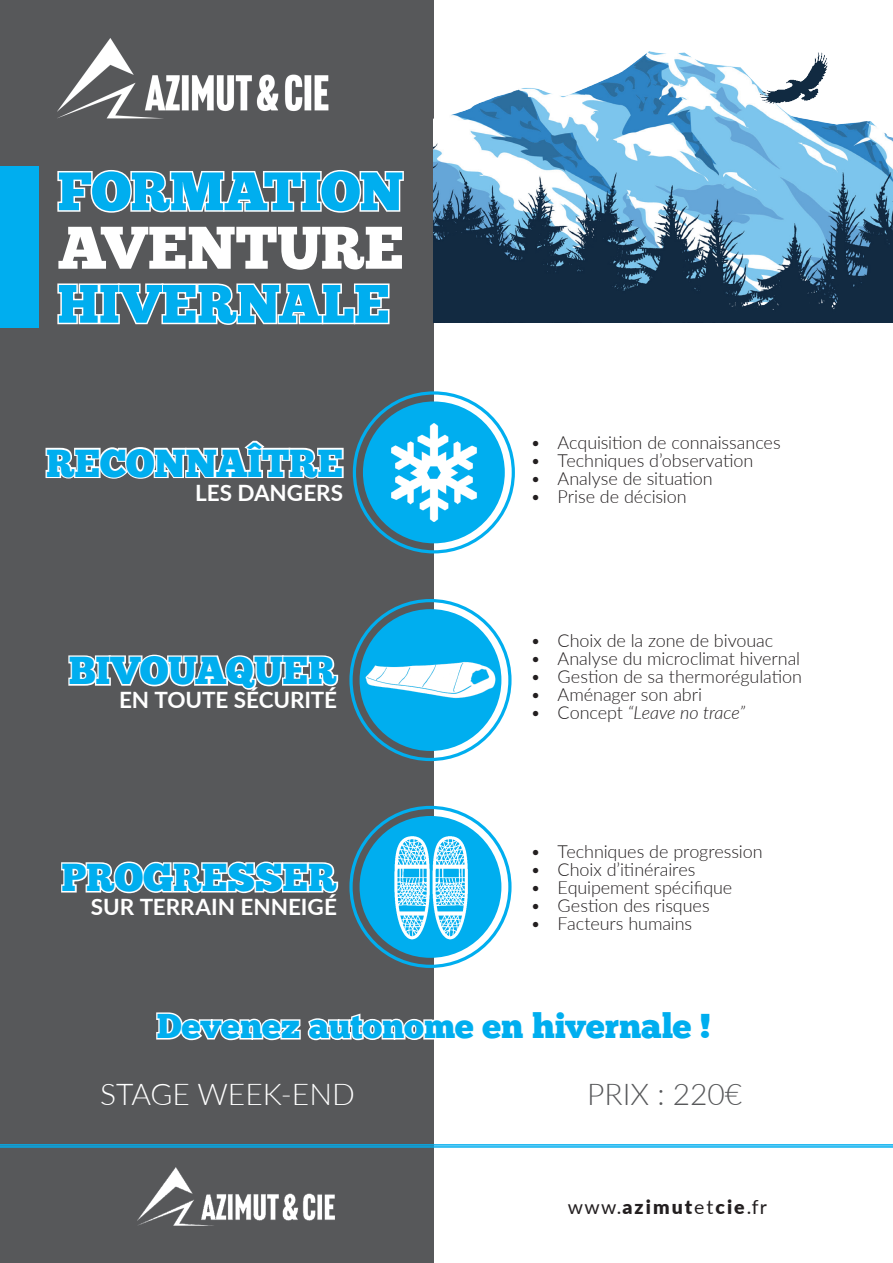
<style>
.page{position:relative;width:893px;height:1263px;background:#fff}
.page>*{position:absolute;margin:0;border:0;box-sizing:border-box;transform-origin:0 0}
.t1{font:60px "Chunk Five";letter-spacing:-.01em;color:#fff}
.t2{font:54px "Chunk Five";letter-spacing:-.01em;color:#00aeef}
.Title_01{font:39px "Chunk Five";letter-spacing:-.01em;color:#00aeef}
.Title_01-2{font:34.5px "Chunk Five";letter-spacing:-.005em;color:#00aeef}
.t3{font:300 30px "Lato";color:#fff}
.t4{font:300 30px "Lato";color:#57585a}
.SubTitle_01{font:700 22.5px "Lato";letter-spacing:-.005em;color:#fff}
.t5{font:19.5px "Lato";letter-spacing:.075em;color:#231f20}
.Description{font:300 18px "Lato";letter-spacing:-.005em;color:#231f20}
.Description-2{font:italic 300 18px "Lato";letter-spacing:-.005em;color:#231f20}
.s1{font-style:normal}
.s2{font-weight:900}
</style>
<div class="page">
<div style="left:0;top:1px;width:434px;height:1262px;background:#57585a"></div>
<svg style="left:57px;top:170px;width:347px;height:43px"></svg>
<svg style="left:57px;top:283px;width:333px;height:42px"></svg>
<div style="left:0;top:167px;width:38px;height:161px;background:#00aeef"></div>
<div style="left:363px;top:401px;width:142px;height:142px;background:#00aeef;border-radius:50%"></div>
<div style="left:353px;top:391px;width:162px;height:162px;border:3px solid #00aeef;border-radius:50%"></div>
<div style="left:360px;top:609px;width:141px;height:142px;background:#00aeef;border-radius:50%"></div>
<div style="left:349px;top:599px;width:163px;height:162px;border:3px solid #00aeef;border-radius:50%"></div>
<div style="left:360px;top:816px;width:141px;height:142px;background:#00aeef;border-radius:50%"></div>
<div style="left:349px;top:806px;width:163px;height:162px;border:3px solid #00aeef;border-radius:50%"></div>
<img style="left:434px;top:52px;width:459px;height:271px">
<svg style="left:45px;top:440px;width:299px;height:39px"></svg>
<svg style="left:0;top:1144px;width:893px;height:4px;background:#2aadde"></svg>
<svg style="left:156px;top:1012px;width:278px;height:29px"></svg>
<svg style="left:68px;top:654px;width:271px;height:36px"></svg>
<svg style="left:61px;top:861px;width:278px;height:33px"></svg>
<img style="left:365px;top:661px;width:131px;height:38px">
<img style="left:757px;top:52px;width:77px;height:58px">
<img style="left:391px;top:424px;width:86px;height:97px">
<img style="left:394px;top:836px;width:74px;height:104px">
<img style="left:138px;top:1167px;width:197px;height:59px">
<img style="left:58px;top:39px;width:270px;height:80px">
<p class="t2" style="left:58px;top:159px;width:348px">FORMATION</p>
<p class="t1" style="left:58px;top:212px;width:347px">AVENTURE</p>
<p class="t2" style="left:58px;top:272px;width:333px">HIVERNALE</p>
<p class="Title_01" style="left:46px;top:440px;width:298px">RECONNAÎTRE</p>
<p class="SubTitle_01" style="left:195px;top:476px;width:149px">LES DANGERS</p>
<p class="Title_01" style="left:69px;top:647px;width:270px">BIVOUAQUER</p>
<p class="SubTitle_01" style="left:119px;top:683px;width:220px">EN TOUTE SÉCURITÉ</p>
<p class="Title_01" style="left:62px;top:854px;width:277px">PROGRESSER</p>
<p class="SubTitle_01" style="left:91px;top:890px;width:248px">SUR TERRAIN ENNEIGÉ</p>
<p class="Description" style="left:531px;top:430px;width:252px">• Acquisition de connaissances</p>
<p class="Description" style="left:531px;top:448px;width:224px">• Techniques d’observation</p>
<p class="Description" style="left:531px;top:466px;width:184px">• Analyse de situation</p>
<p class="Description" style="left:531px;top:484px;width:157px">• Prise de décision</p>
<p class="Description" style="left:531px;top:628px;width:244px">• Choix de la zone de bivouac</p>
<p class="Description" style="left:531px;top:646px;width:271px">• Analyse du microclimat hivernal</p>
<p class="Description" style="left:531px;top:664px;width:273px">• Gestion de sa thermorégulation</p>
<p class="Description" style="left:531px;top:682px;width:173px">• Aménager son abri</p>
<p class="Description-2" style="left:531px;top:700px;width:216px"><span class="s1">• Concept</span> “Leave no trace”</p>
<p class="Description" style="left:531px;top:839px;width:233px">• Techniques de progression</p>
<p class="Description" style="left:531px;top:857px;width:166px">• Choix d’itinéraires</p>
<p class="Description" style="left:531px;top:875px;width:203px">• Equipement spécifique</p>
<p class="Description" style="left:531px;top:893px;width:181px">• Gestion des risques</p>
<p class="Description" style="left:531px;top:911px;width:163px">• Facteurs humains</p>
<p class="Title_01-2" style="left:157px;top:1005px;width:555px">Devenez autonome en hivernale !</p>
<p class="t3" style="left:100px;top:1073px;width:256px">STAGE WEEK-END</p>
<p class="t4" style="left:587px;top:1073px;width:157px">PRIX : 220€</p>
<p class="t5" style="left:568px;top:1193px;width:201px">www.<span class="s2">azimut</span>et<span class="s2">cie</span>.fr</p>
</div>
